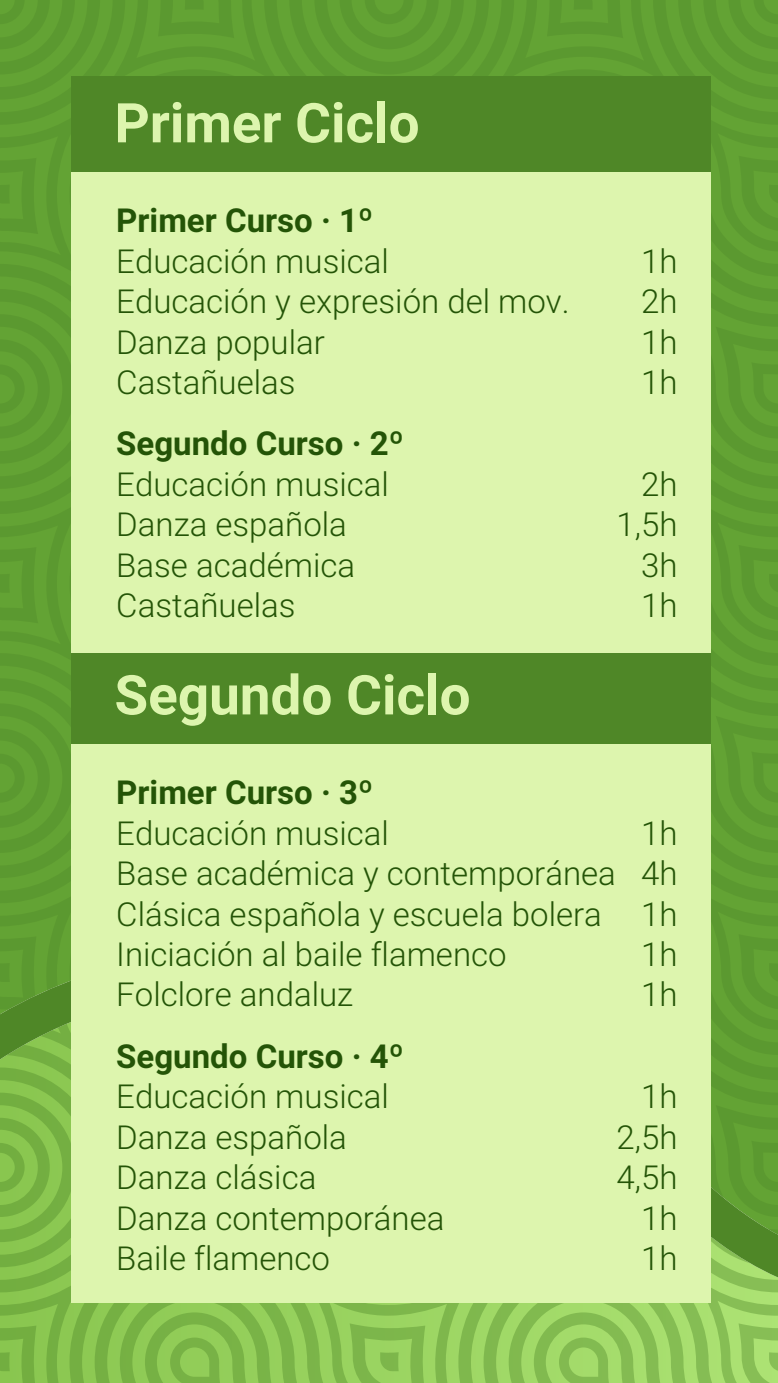
<style>
.page{position:relative;width:778px;height:1383px;background:#fff}
.page>*{position:absolute;margin:0;border:0;box-sizing:border-box;transform-origin:0 0}
.t1{font:700 54.9px "Roboto";color:#ddf5ae}
.t2{font:300 33px/40.5px "Roboto";color:#245407}
.t3{font:700 33px "Roboto";color:#245407}
</style>
<div class="page">
<div style="left:0;top:0;width:778px;height:987px;background:#609f32"></div>
<svg style="left:0;top:987px;width:778px;height:395px;background:#80bb4d"></svg>
<div style="left:71px;top:743px;width:639px;height:559px;background:#ddf5ae"></div>
<div style="left:71px;top:648px;width:639px;height:95px;background:#4f8727"></div>
<div style="left:71px;top:172px;width:639px;height:480px;background:#ddf5ae"></div>
<div style="left:71px;top:77px;width:639px;height:95px;background:#4f8727"></div>
<h1 class="t1" style="left:114px;top:101px;width:307px">Primer Ciclo</h1>
<p class="t3" style="left:116px;top:207px;width:258px">Primer Curso · 1º</p>
<p class="t2" style="left:116px;top:244px;width:455px">Educación musical<br>Educación y expresión del mov.<br>Danza popular<br>Castañuelas</p>
<p class="t3" style="left:116px;top:430px;width:289px">Segundo Curso · 2º</p>
<p class="t2" style="left:116px;top:467px;width:274px">Educación musical<br>Danza española<br>Base académica<br>Castañuelas</p>
<h1 class="t1" style="left:114px;top:673px;width:357px">Segundo Ciclo</h1>
<p class="t2" style="left:641px;top:244px;width:38px;text-align:justify">1h 2h 1h 1h</p>
<p class="t2" style="left:616px;top:467px;width:62px;text-align:right">2h<br>1,5h<br>3h<br>1h</p>
<p class="t3" style="left:116px;top:779px;width:258px">Primer Curso · 3º</p>
<p class="t2" style="left:116px;top:816px;width:501px">Educación musical<br>Base académica y contemporánea<br>Clásica española y escuela bolera<br>Iniciación al baile flamenco<br>Folclore andaluz</p>
<p class="t3" style="left:116px;top:1043px;width:289px">Segundo Curso · 4º</p>
<p class="t2" style="left:116px;top:1079px;width:330px">Educación musical<br>Danza española<br>Danza clásica<br>Danza contemporánea<br>Baile flamenco</p>
<p class="t2" style="left:641px;top:816px;width:38px;text-align:justify">1h 4h 1h 1h 1h</p>
<p class="t2" style="left:616px;top:1079px;width:62px;text-align:right">1h<br>2,5h<br>4,5h<br>1h<br>1h</p>
</div>
